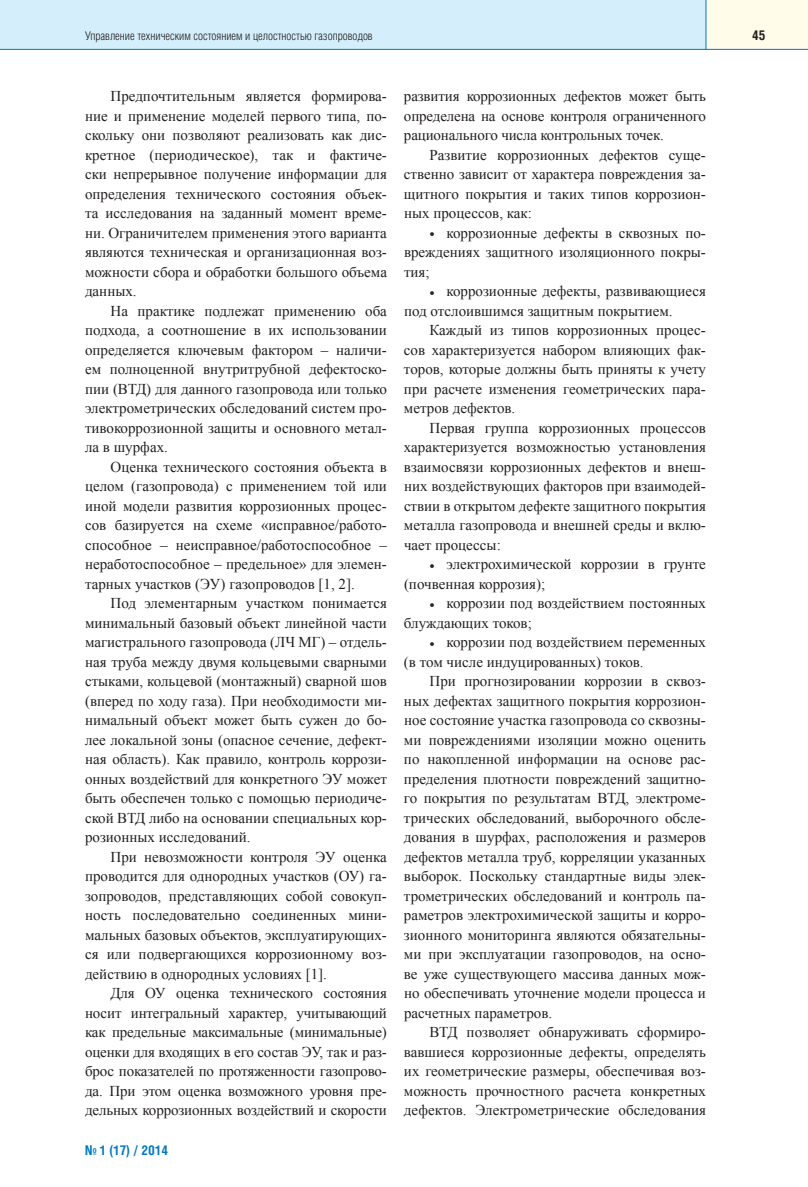
<style>
.page{position:relative;width:808px;height:1187px;background:#fff}
.page>*{position:absolute;margin:0;border:0;box-sizing:border-box;transform-origin:0 0}
.t1{font:15px/19.5px "Times New Roman";color:#231f20;text-align:justify}
.t2{font:700 13.5px "Helios Cond";color:#0079c2}
.t3{font:700 13.5px "Helios Cond";color:#231f20}
.t4{font:300 12px "Helios Cond";color:#231f20}
</style>
<div class="page">
<div style="left:0;top:0;width:706px;height:49px;background:#d4effb"></div>
<div style="left:706px;top:0;width:102px;height:49px;background:#fffde9"></div>
<hr style="left:0;top:49px;width:808px;height:1px;background:#0079c2">
<hr style="left:705px;top:0;width:1px;height:49px;background:#0079c2">
<p class="t4" style="left:85px;top:32px;width:289px">Управление техническим состоянием и целостностью газопроводов</p>
<p class="t3" style="left:752px;top:31px;width:15px">45</p>
<p class="t1" style="left:85px;top:86px;width:303px;text-indent:26px">Предпочтительным является формирова&shy;ние и применение моделей первого типа, по&shy;скольку они позволяют реализовать как дис&shy;кретное (периодическое), так и фактиче&shy;ски непрерывное получение информации для определения технического состояния объек&shy;та исследования на заданный момент време&shy;ни. Ограничителем применения этого варианта являются техническая и организационная воз&shy;можности сбора и обработки большого объема данных.</p>
<p class="t1" style="left:85px;top:301px;width:303px;text-indent:26px">На практике подлежат применению оба подхода, а соотношение в их использовании определяется ключевым фактором – наличи&shy;ем полноценной внутритрубной дефектоско&shy;пии (ВТД) для данного газопровода или только электрометрических обследований систем про&shy;тивокоррозионной защиты и основного метал&shy;ла в шурфах.</p>
<p class="t1" style="left:85px;top:457px;width:303px;text-indent:26px">Оценка технического состояния объекта в целом (газопровода) с применением той или иной модели развития коррозионных процес&shy;сов базируется на схеме «исправное/работо&shy;способное – неисправное/работоспособное – неработоспособное – предельное» для элемен&shy;тарных участков (ЭУ) газопроводов [1, 2].</p>
<p class="t1" style="left:85px;top:593px;width:303px;text-indent:26px">Под элементарным участком понимается минимальный базовый объект линейной части магистрального газопровода (ЛЧ МГ) – отдель&shy;ная труба между двумя кольцевыми сварными стыками, кольцевой (монтажный) сварной шов (вперед по ходу газа). При необходимости ми&shy;нимальный объект может быть сужен до бо&shy;лее локальной зоны (опасное сечение, дефект&shy;ная область). Как правило, контроль коррози&shy;онных воздействий для конкретного ЭУ может быть обеспечен только с помощью периодиче&shy;ской ВТД либо на основании специальных кор&shy;розионных исследований.</p>
<p class="t1" style="left:85px;top:847px;width:303px;text-indent:26px">При невозможности контроля ЭУ оценка проводится для однородных участков (ОУ) га&shy;зопроводов, представляющих собой совокуп&shy;ность последовательно соединенных мини&shy;мальных базовых объектов, эксплуатирующих&shy;ся или подвергающихся коррозионному воз&shy;действию в однородных условиях [1].</p>
<p class="t1" style="left:85px;top:983px;width:303px;text-indent:26px">Для ОУ оценка технического состояния носит интегральный характер, учитывающий как предельные максимальные (минимальные) оценки для входящих в его состав ЭУ, так и раз&shy;брос показателей по протяженности газопрово&shy;да. При этом оценка возможного уровня пре&shy;дельных коррозионных воздействий и скорости</p>
<p class="t2" style="left:85px;top:1145px;width:84px">№ 1 (17) / 2014</p>
<p class="t1" style="left:404px;top:86px;width:303px">развития коррозионных дефектов может быть определена на основе контроля ограниченного рационального числа контрольных точек.</p>
<p class="t1" style="left:404px;top:145px;width:303px;text-indent:26px">Развитие коррозионных дефектов суще&shy;ственно зависит от характера повреждения за&shy;щитного покрытия и таких типов коррозион&shy;ных процессов, как:</p>
<p class="t1" style="left:404px;top:223px;width:303px;text-indent:26px">• коррозионные дефекты в сквозных по&shy;вреждениях защитного изоляционного покры&shy;тия;</p>
<p class="t1" style="left:404px;top:281px;width:303px;text-indent:26px">• коррозионные дефекты, развивающиеся под отслоившимся защитным покрытием.</p>
<p class="t1" style="left:404px;top:320px;width:303px;text-indent:26px">Каждый из типов коррозионных процес&shy;сов характеризуется набором влияющих фак&shy;торов, которые должны быть приняты к учету при расчете изменения геометрических пара&shy;метров дефектов.</p>
<p class="t1" style="left:404px;top:418px;width:303px;text-indent:26px">Первая группа коррозионных процессов характеризуется возможностью установления взаимосвязи коррозионных дефектов и внеш&shy;них воздействующих факторов при взаимодей&shy;ствии в открытом дефекте защитного покрытия металла газопровода и внешней среды и вклю&shy;чает процессы:</p>
<p class="t1" style="left:404px;top:554px;width:303px;text-indent:26px">• электрохимической коррозии в грунте (почвенная коррозия);</p>
<p class="t1" style="left:404px;top:593px;width:303px;text-indent:26px">• коррозии под воздействием постоянных блуждающих токов;</p>
<p class="t1" style="left:404px;top:632px;width:303px;text-indent:26px">• коррозии под воздействием переменных (в том числе индуцированных) токов.</p>
<p class="t1" style="left:404px;top:671px;width:303px;text-indent:26px">При прогнозировании коррозии в сквоз&shy;ных дефектах защитного покрытия коррозион&shy;ное состояние участка газопровода со сквозны&shy;ми повреждениями изоляции можно оценить по накопленной информации на основе рас&shy;пределения плотности повреждений защитно&shy;го покрытия по результатам ВТД, электроме&shy;трических обследований, выборочного обсле&shy;дования в шурфах, расположения и размеров дефектов металла труб, корреляции указанных выборок. Поскольку стандартные виды элек&shy;трометрических обследований и контроль па&shy;раметров электрохимической защиты и корро&shy;зионного мониторинга являются обязательны&shy;ми при эксплуатации газопроводов, на осно&shy;ве уже существующего массива данных мож&shy;но обеспечивать уточнение модели процесса и расчетных параметров.</p>
<p class="t1" style="left:404px;top:1022px;width:303px;text-indent:26px">ВТД позволяет обнаруживать сформиро&shy;вавшиеся коррозионные дефекты, определять их геометрические размеры, обеспечивая воз&shy;можность прочностного расчета конкретных дефектов. Электрометрические обследования</p>
</div>
